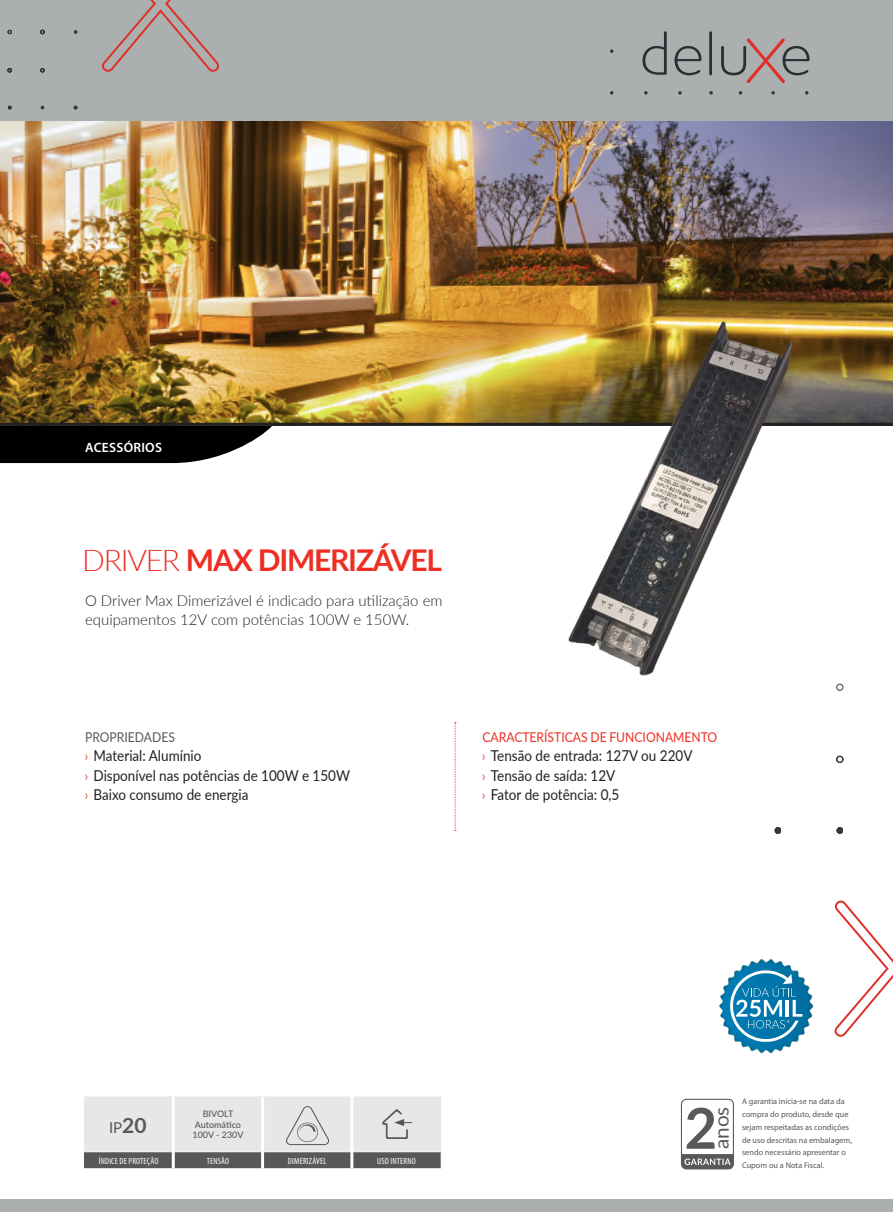
<style>
.page{position:relative;width:893px;height:1212px;background:#fff}
.page>*{position:absolute;margin:0;border:0;box-sizing:border-box;transform-origin:0 0}
.t1{font:700 30px "Lato";letter-spacing:-.04em;color:#ee2e22}
.t2{font:20.7px "Lato";color:#595957}
.t3{font:15px "Lato";color:#231f20;scale:.9 1}
.text_description{font:300 15px/19.4px "Lato";color:#231f20}
.t4{font:15px "Lato";color:#57585a}
.title_description{font:13.5px "Lato";color:#ee2e22;scale:.9 1}
.title_description-2{font:13.5px "Lato";color:#57585a;scale:.9 1}
.t5{font:600 13.5px "Myriad Pro";letter-spacing:.02em;color:#fff}
.table_header{font:condensed 9px "Myriad Pro";letter-spacing:.02em;color:#fff}
.t6{font:500 9px "Lato";color:#57585a}
.t7{font:8.25px/12.8px "Myriad Pro";color:#57585a}
.s1{font-weight:300}
.s2{font-family:"Myriad Pro";font-stretch:condensed;color:#ee2e22}
.s3{font-weight:700;font-size:21px}
</style>
<div class="page">
<img style="left:0;top:120px;width:893px;height:303px">
<div style="left:0;top:1199px;width:893px;height:13px;background:#abafb0"></div>
<svg style="left:0;top:426px;width:272px;height:37px;background:#1c1c1d"></svg>
<hr style="left:0;top:423px;width:893px;height:3px;background:#231f20">
<svg style="left:455px;top:722px;width:1px;height:109px"></svg>
<svg style="left:84px;top:1096px;width:358px;height:73px;background:#c6c7c9"></svg>
<div style="left:0;top:0;width:893px;height:120px;background:#abafb0"></div>
<svg style="left:610px;top:91px;width:3px;height:4px"></svg>
<svg style="left:644px;top:91px;width:4px;height:4px"></svg>
<svg style="left:678px;top:91px;width:4px;height:4px"></svg>
<svg style="left:610px;top:49px;width:3px;height:4px"></svg>
<svg style="left:642px;top:31px;width:25px;height:44px"></svg>
<svg style="left:674px;top:46px;width:27px;height:29px"></svg>
<hr style="left:709px;top:31px;width:3px;height:44px;background:#2a2e30">
<svg style="left:721px;top:38px;width:88px;height:45px"></svg>
<svg style="left:8px;top:68px;width:4px;height:4px"></svg>
<svg style="left:74px;top:30px;width:3px;height:4px"></svg>
<svg style="left:8px;top:30px;width:4px;height:4px"></svg>
<svg style="left:101px;top:0;width:118px;height:72px"></svg>
<svg style="left:775px;top:827px;width:6px;height:6px"></svg>
<svg style="left:837px;top:827px;width:6px;height:6px"></svg>
<div style="left:836px;top:756px;width:7px;height:7px;border:1px solid #36393c;border-radius:50%"></div>
<svg style="left:834px;top:900px;width:59px;height:137px"></svg>
<svg style="left:681px;top:1099px;width:53px;height:70px"></svg>
<svg style="left:709px;top:91px;width:4px;height:4px"></svg>
<svg style="left:739px;top:91px;width:3px;height:4px"></svg>
<svg style="left:771px;top:91px;width:4px;height:4px"></svg>
<svg style="left:805px;top:91px;width:3px;height:4px"></svg>
<svg style="left:719px;top:959px;width:95px;height:94px"></svg>
<img style="left:543px;top:281px;width:314px;height:410px">
<p class="t5" style="left:85px;top:439px;width:78px">ACESSÓRIOS</p>
<p class="t1" style="left:82px;top:538px;width:361px"><span class="s1">DRIVER</span> MAX DIMERIZÁVEL</p>
<p class="text_description" style="left:85px;top:590px;width:359px">O Driver Max Dimerizável é indicado para utilização em equipamentos 12V com potências 100W e 150W.</p>
<p class="title_description-2" style="left:85px;top:727px;width:101px">PROPRIEDADES</p>
<p class="t3" style="left:85px;top:745px;width:131px"><span class="s2">›</span> Material: Alumínio</p>
<p class="t3" style="left:85px;top:764px;width:296px"><span class="s2">›</span> Disponível nas potências de 100W e 150W</p>
<p class="t3" style="left:85px;top:784px;width:183px"><span class="s2">›</span> Baixo consumo de energia</p>
<p class="title_description" style="left:482px;top:727px;width:263px">CARACTERÍSTICAS DE FUNCIONAMENTO</p>
<p class="t3" style="left:482px;top:745px;width:235px"><span class="s2">›</span> Tensão de entrada: 127V ou 220V</p>
<p class="t3" style="left:482px;top:764px;width:149px"><span class="s2">›</span> Tensão de saída: 12V</p>
<p class="t3" style="left:482px;top:784px;width:154px"><span class="s2">›</span> Fator de potência: 0,5</p>
<p class="t4" style="left:109px;top:1116px;width:39px">IP<span class="s3">20</span></p>
<p class="t6" style="left:203px;top:1107px;width:32px">BIVOLT</p>
<p class="t6" style="left:195px;top:1118px;width:48px">Automático</p>
<p class="t6" style="left:192px;top:1128px;width:53px">100V - 230V</p>
<p class="table_header" style="left:99px;top:1155px;width:61px">ÍNDICE DE PROTEÇÃO</p>
<p class="table_header" style="left:207px;top:1155px;width:24px">TENSÃO</p>
<p class="table_header" style="left:288px;top:1155px;width:40px">DIMERIZÁVEL</p>
<p class="table_header" style="left:377px;top:1155px;width:40px">USO INTERNO</p>
<h2 class="t2" style="left:706px;top:1149px;width:44px;rotate:-90deg">anos</h2>
<p class="t7" style="left:742px;top:1095px;width:112px">A garantia inicia-se na data da compra do produto, desde que sejam respeitadas as condições de uso descritas na embalagem, sendo necessário apresentar o<br>Cupom ou a Nota Fiscal.</p>
</div>
